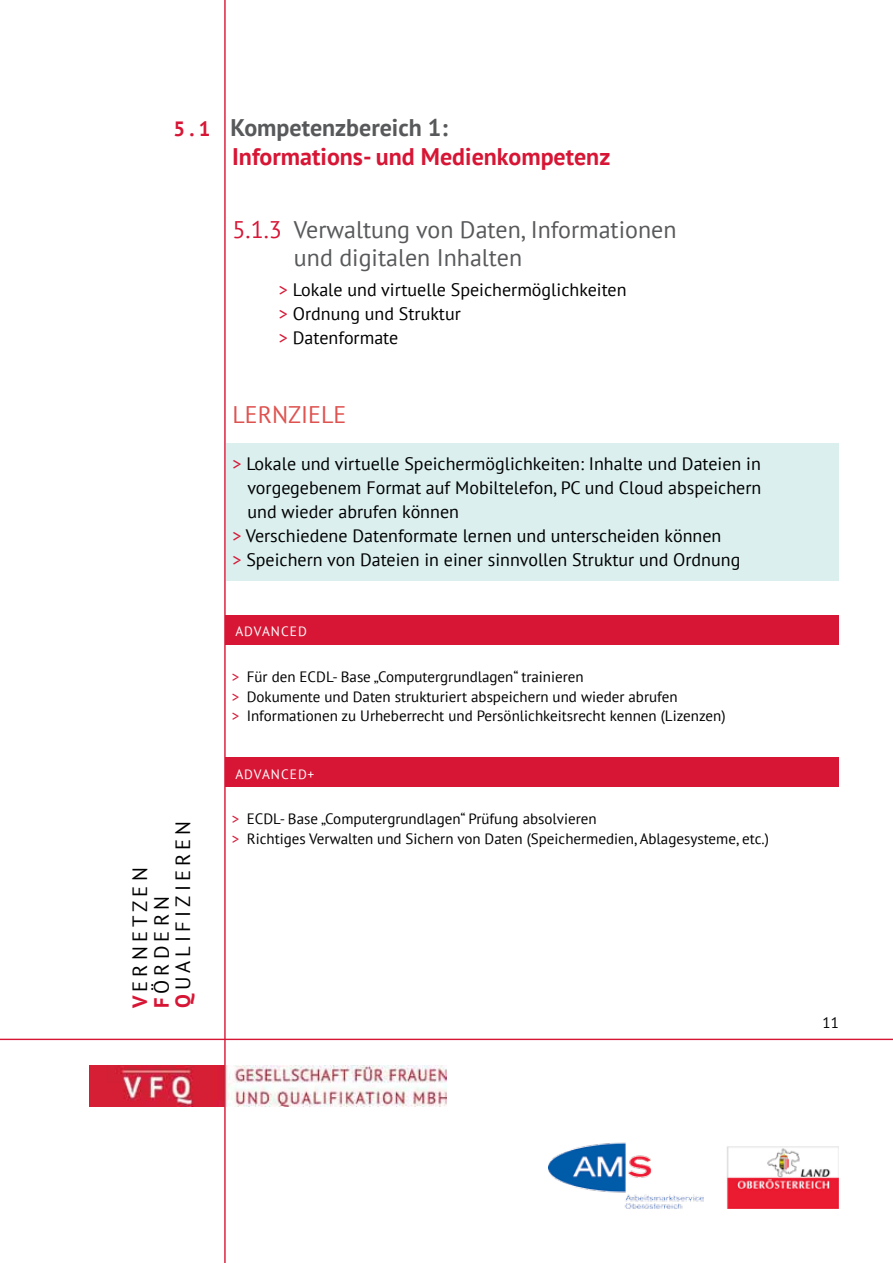
<style>
.page{position:relative;width:893px;height:1263px;background:#fff}
.page>*{position:absolute;margin:0;border:0;box-sizing:border-box;transform-origin:0 0}
.t1{font:24px/28.5px "PT Sans";color:#58595b}
.t2{font:700 24px/28.5px "PT Sans";color:#d71635}
.t3{font:24px "PT Sans";color:#de5350}
.t4{font:20.7px/21.5px "PT Sans";letter-spacing:.2em;color:#000}
.t5{font:18px/24px "PT Sans";color:#000}
.t6{font:15px/19.5px "PT Sans";color:#000}
.t7{font:13.5px "PT Sans";color:#fff}
.s1{font-size:20.7px}
.s2{color:#58595b}
.s3{color:#d71635}
.s4{font-weight:700;color:#d71635}
</style>
<div class="page">
<hr style="left:0;top:1039px;width:893px;height:1px;background:#d71635">
<hr style="left:224px;top:0;width:2px;height:1263px;background:#d71635">
<img style="left:90px;top:1066px;width:356px;height:41px">
<img style="left:726px;top:1146px;width:113px;height:63px">
<img style="left:549px;top:1142px;width:155px;height:67px">
<div style="left:226px;top:443px;width:613px;height:138px;background:#daefee"></div>
<div style="left:225px;top:757px;width:614px;height:30px;background:#d71635"></div>
<div style="left:225px;top:615px;width:614px;height:29px;background:#d71635"></div>
<h1 class="t2" style="left:232px;top:113px;width:380px;text-indent:-58px"><span class="s1">5 . 1</span> <span class="s2">Kompetenzbereich 1:<br></span>Informations- und Medienkompetenz</h1>
<h1 class="t1" style="left:294px;top:214px;width:384px;text-indent:-62px"><span class="s3">5.1.3</span> Verwaltung von Daten, Informationen und digitalen Inhalten</h1>
<p class="t5" style="left:279px;top:277px;width:349px"><span class="s3">&gt;</span> Lokale und virtuelle Speichermöglichkeiten <span class="s3">&gt;</span> Ordnung und Struktur<br><span class="s3">&gt;</span> Datenformate</p>
<h1 class="t3" style="left:232px;top:399px;width:115px">LERNZIELE</h1>
<p class="t5" style="left:232px;top:451px;width:530px"><span class="s3">&gt;</span> Lokale und virtuelle Speichermöglichkeiten: Inhalte und Dateien in</p>
<p class="t5" style="left:247px;top:475px;width:515px">vorgegebenem Format auf Mobiltelefon, PC und Cloud abspeichern</p>
<p class="t5" style="left:247px;top:499px;width:213px">und wieder abrufen können</p>
<p class="t5" style="left:232px;top:523px;width:490px"><span class="s3">&gt;</span> Verschiedene Datenformate lernen und unterscheiden können</p>
<p class="t5" style="left:232px;top:547px;width:509px"><span class="s3">&gt;</span> Speichern von Dateien in einer sinnvollen Struktur und Ordnung</p>
<p class="t7" style="left:235px;top:623px;width:19px">Advanced</p>
<p class="t6" style="left:232px;top:667px;width:495px"><span class="s3">&gt;</span> Für den ECDL- Base „Computergrundlagen“ trainieren<br><span class="s3">&gt;</span> Dokumente und Daten strukturiert abspeichern und wieder abrufen<br><span class="s3">&gt;</span> Informationen zu Urheberrecht und Persönlichkeitsrecht kennen (Lizenzen)</p>
<p class="t4" style="left:129px;top:1008px;width:189px;rotate:-90deg"><span class="s4">V</span>ERNETZEN<br><span class="s4">F</span>ÖRDERN<br><span class="s4">Q</span>UALIFIZIEREN</p>
<p class="t7" style="left:235px;top:766px;width:19px">Advanced</p>
<p class="t7" style="left:308px;top:766px;width:8px">+</p>
<p class="t6" style="left:232px;top:809px;width:539px"><span class="s3">&gt;</span> ECDL- Base „Computergrundlagen“ Prüfung absolvieren<br><span class="s3">&gt;</span> Richtiges Verwalten und Sichern von Daten (Speichermedien, Ablagesysteme, etc.)</p>
<p class="t6" style="left:823px;top:1013px;width:18px">11</p>
</div>
